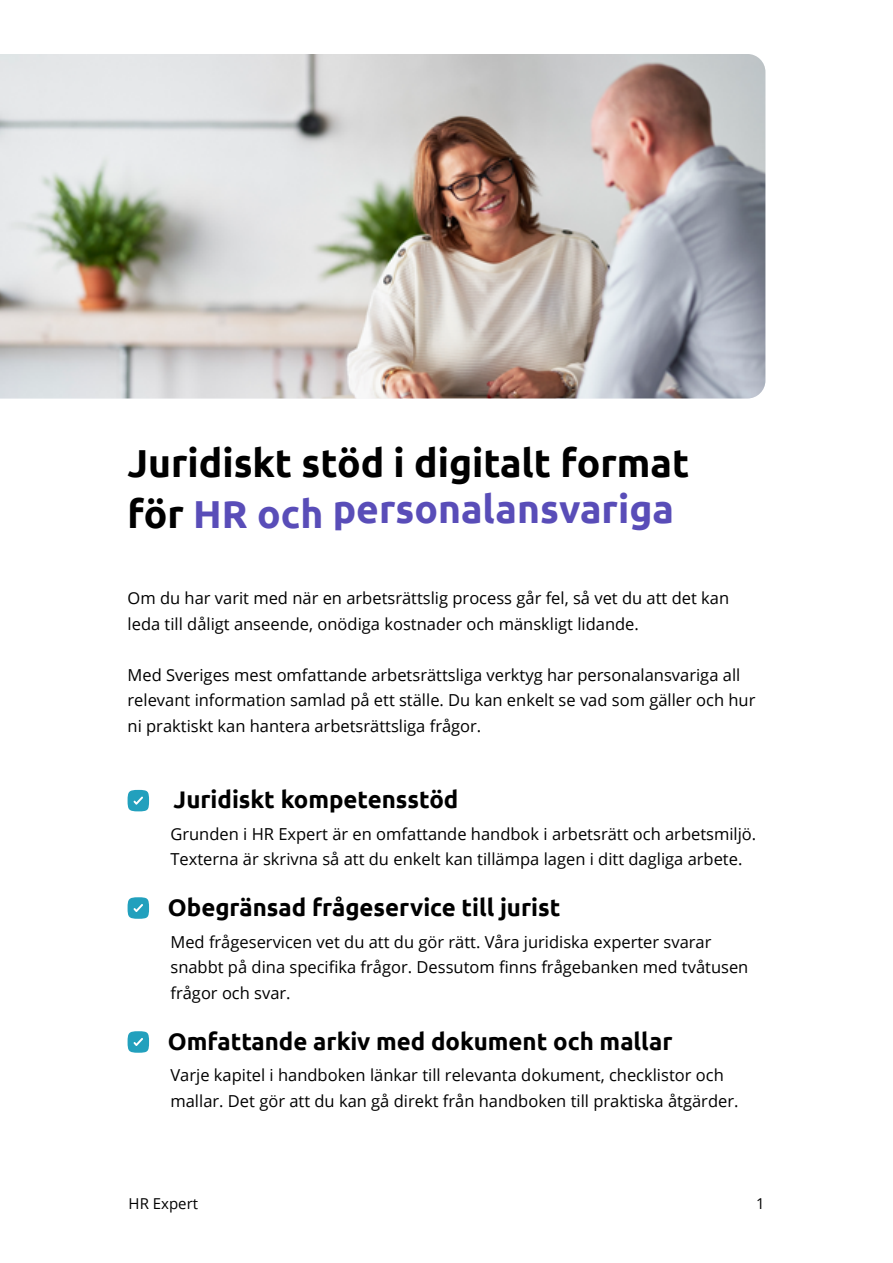
<style>
.page{position:relative;width:893px;height:1263px;background:#fff}
.page>*{position:absolute;margin:0;border:0;box-sizing:border-box;transform-origin:0 0}
.t1{font:700 39px/46.5px "Ubuntu";color:#000}
.t2{font:700 24px "Ubuntu";color:#000}
.t3{font:16.5px/25.5px "Open Sans";color:#000}
.t4{font:15px "Open Sans";color:#000}
.s1{color:#594db8}
</style>
<div class="page">
<div style="left:128px;top:790px;width:21px;height:21px;background:#22a0bd;border-radius:50%"></div>
<svg style="left:134px;top:796px;width:9px;height:9px"></svg>
<div style="left:128px;top:1031px;width:21px;height:22px;background:#22a0bd;border-radius:50%"></div>
<svg style="left:134px;top:1038px;width:9px;height:8px"></svg>
<div style="left:128px;top:897px;width:21px;height:22px;background:#22a0bd;border-radius:50%"></div>
<svg style="left:134px;top:904px;width:9px;height:8px"></svg>
<img style="left:0;top:54px;width:765px;height:344px">
<h1 class="t1" style="left:128px;top:439px;width:563px">Juridiskt stöd i digitalt format för <span class="s1">HR och personalansvariga</span></h1>
<p class="t3" style="left:128px;top:585px;width:603px">Om du har varit med när en arbetsrättslig process går fel, så vet du att det kan leda till dåligt anseende, onödiga kostnader och mänskligt lidande.</p>
<p class="t3" style="left:128px;top:662px;width:629px">Med Sveriges mest omfattande arbetsrättsliga verktyg har personalansvariga all relevant information samlad på ett ställe. Du kan enkelt se vad som gäller och hur ni praktiskt kan hantera arbetsrättsliga frågor.</p>
<h2 class="t2" style="left:174px;top:785px;width:286px">Juridiskt kompetensstöd</h2>
<p class="t3" style="left:170px;top:821px;width:587px">Grunden i HR Expert är en omfattande handbok i arbetsrätt och arbetsmiljö.<br>Texterna är skrivna så att du enkelt kan tillämpa lagen i ditt dagliga arbete.</p>
<h2 class="t2" style="left:168px;top:893px;width:394px">Obegränsad frågeservice till jurist</h2>
<p class="t3" style="left:170px;top:929px;width:579px">Med frågeservicen vet du att du gör rätt. Våra juridiska experter svarar snabbt på dina specifika frågor. Dessutom finns frågebanken med tvåtusen frågor och svar.</p>
<h2 class="t2" style="left:168px;top:1027px;width:506px">Omfattande arkiv med dokument och mallar</h2>
<p class="t3" style="left:170px;top:1062px;width:570px">Varje kapitel i handboken länkar till relevanta dokument, checklistor och mallar. Det gör att du kan gå direkt från handboken till praktiska åtgärder.</p>
<p class="t4" style="left:129px;top:1193px;width:71px">HR Expert</p>
<p class="t4" style="left:756px;top:1193px;width:10px">1</p>
</div>
